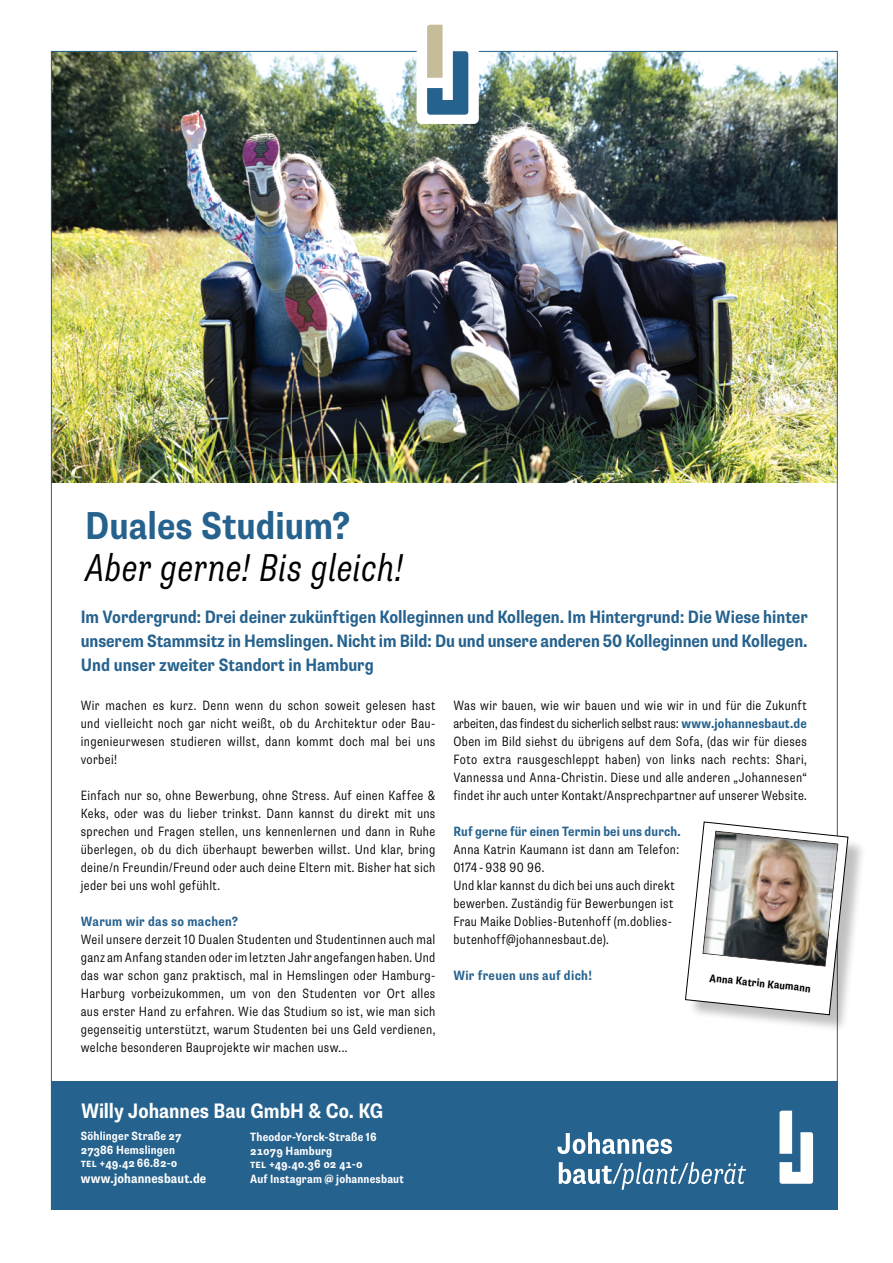
<style>
.page{position:relative;width:893px;height:1263px;background:#fff}
.page>*{position:absolute;margin:0;border:0;box-sizing:border-box;transform-origin:0 0}
.t1{font:italic 300 condensed 39px "Supria Sans";color:#000}
.t2{font:700 condensed 39px "Supria Sans";color:#26628e}
.t3{font:700 condensed 21px "Supria Sans";color:#fff}
.t4{font:700 condensed 18px/24px "Supria Sans";letter-spacing:-.005em;color:#26628e;text-align:justify}
.t5{font:300 condensed 13.5px/18px "Supria Sans";letter-spacing:.025em;color:#000;text-align:justify}
.t6{font:700 condensed 13.5px "Supria Sans";letter-spacing:.02em;color:#26628e}
.t7{font:700 condensed 13.5px "Supria Sans";letter-spacing:.01em;color:#fff}
.t8{font:700 condensed 12px/13px "Supria Sans";letter-spacing:.015em;color:#fff}
.t9{font:700 condensed 11.25px "Supria Sans";color:#000}
.s1{font-weight:700;color:#26628e}
</style>
<div class="page">
<div style="left:51px;top:1082px;width:787px;height:128px;background:#26628e"></div>
<img style="left:53px;top:53px;width:783px;height:429px">
<div style="left:417px;top:14px;width:62px;height:110px;background:#fff;border-radius:5px"></div>
<svg style="left:427px;top:25px;width:41px;height:90px"></svg>
<svg style="left:557px;top:1132px;width:115px;height:22px"></svg>
<svg style="left:559px;top:1162px;width:187px;height:28px"></svg>
<svg style="left:779px;top:1111px;width:34px;height:73px"></svg>
<div style="left:688px;top:825px;width:178px;height:208px;background:#000;opacity:.25"></div>
<svg style="left:685px;top:817px;width:167px;height:198px"></svg>
<h1 class="t2" style="left:85px;top:502px;width:267px">Duales Studium?</h1>
<h1 class="t1" style="left:85px;top:544px;width:320px">Aber gerne! Bis gleich!</h1>
<p class="t4" style="left:81px;top:605px;width:728px">Im Vordergrund: Drei deiner zukünftigen Kolleginnen und Kollegen. Im Hintergrund: Die Wiese hinter unserem Stammsitz in Hemslingen. Nicht im Bild: Du und unsere anderen 50 Kolleginnen und Kollegen.<br>Und unser zweiter Standort in Hamburg</p>
<p class="t5" style="left:81px;top:696px;width:356px">Wir machen es kurz. Denn wenn du schon soweit gelesen hast und vielleicht noch gar nicht weißt, ob du Architektur oder Bau&shy;ingenieurwesen studieren willst, dann kommt doch mal bei uns vorbei!</p>
<p class="t5" style="left:81px;top:786px;width:356px">Einfach nur so, ohne Bewerbung, ohne Stress. Auf einen Kaffee &amp; Keks, oder was du lieber trinkst. Dann kannst du direkt mit uns sprechen und Fragen stellen, uns kennenlernen und dann in Ruhe überlegen, ob du dich überhaupt bewerben willst. Und klar, bring deine/n Freundin/Freund oder auch deine Eltern mit. Bisher hat sich jeder bei uns wohl gefühlt.</p>
<p class="t6" style="left:81px;top:913px;width:159px">Warum wir das so machen?</p>
<p class="t5" style="left:81px;top:930px;width:356px">Weil unsere derzeit 10 Dualen Studenten und Studentinnen auch mal ganz am Anfang standen oder im letzten Jahr angefangen haben. Und das war schon ganz praktisch, mal in Hemslingen oder Hamburg-Harburg vorbeizukommen, um von den Studenten vor Ort alles aus erster Hand zu erfahren. Wie das Studium so ist, wie man sich gegenseitig unterstützt, warum Studenten bei uns Geld verdienen, welche besonderen Bauprojekte wir machen usw...</p>
<p class="t5" style="left:453px;top:696px;width:355px">Was wir bauen, wie wir bauen und wie wir in und für die Zukunft arbeiten, das findest du sicherlich selbst raus: <span class="s1">www.johannesbaut.de </span>Oben im Bild siehst du übrigens auf dem Sofa, (das wir für dieses Foto extra rausgeschleppt haben) von links nach rechts: Shari, Vannessa und Anna-Christin. Diese und alle anderen „Johannesen“ findet ihr auch unter Kontakt/Ansprechpartner auf unserer Website.</p>
<p class="t6" style="left:453px;top:823px;width:229px">Ruf gerne für einen Termin bei uns durch.</p>
<p class="t5" style="left:453px;top:840px;width:227px;text-align:left">Anna Katrin Kaumann ist dann am Telefon:<br>0174 - 938 90 96.<br>Und klar kannst du dich bei uns auch direkt bewerben. Zuständig für Bewerbungen ist Frau Maike Doblies-Butenhoff (m.doblies&shy;butenhoff@johannesbaut.de).</p>
<p class="t6" style="left:453px;top:967px;width:140px">Wir freuen uns auf dich!</p>
<p class="t9" style="left:710px;top:971px;width:103px;rotate:6deg">Anna Katrin Kaumann</p>
<h2 class="t3" style="left:81px;top:1098px;width:304px">Willy Johannes Bau GmbH &amp; Co. KG</h2>
<p class="t8" style="left:81px;top:1130px;width:102px">Söhlinger Straße 27<br>27386 Hemslingen tel +49.4266.82-0</p>
<p class="t7" style="left:81px;top:1171px;width:127px">www.johannesbaut.de</p>
<p class="t8" style="left:250px;top:1131px;width:128px">Theodor-Yorck-Straße 16<br>21079 Hamburg<br>tel +49.40.36 02 41-0</p>
<p class="t8" style="left:250px;top:1173px;width:155px">Auf Instagram @ johannesbaut</p>
</div>
